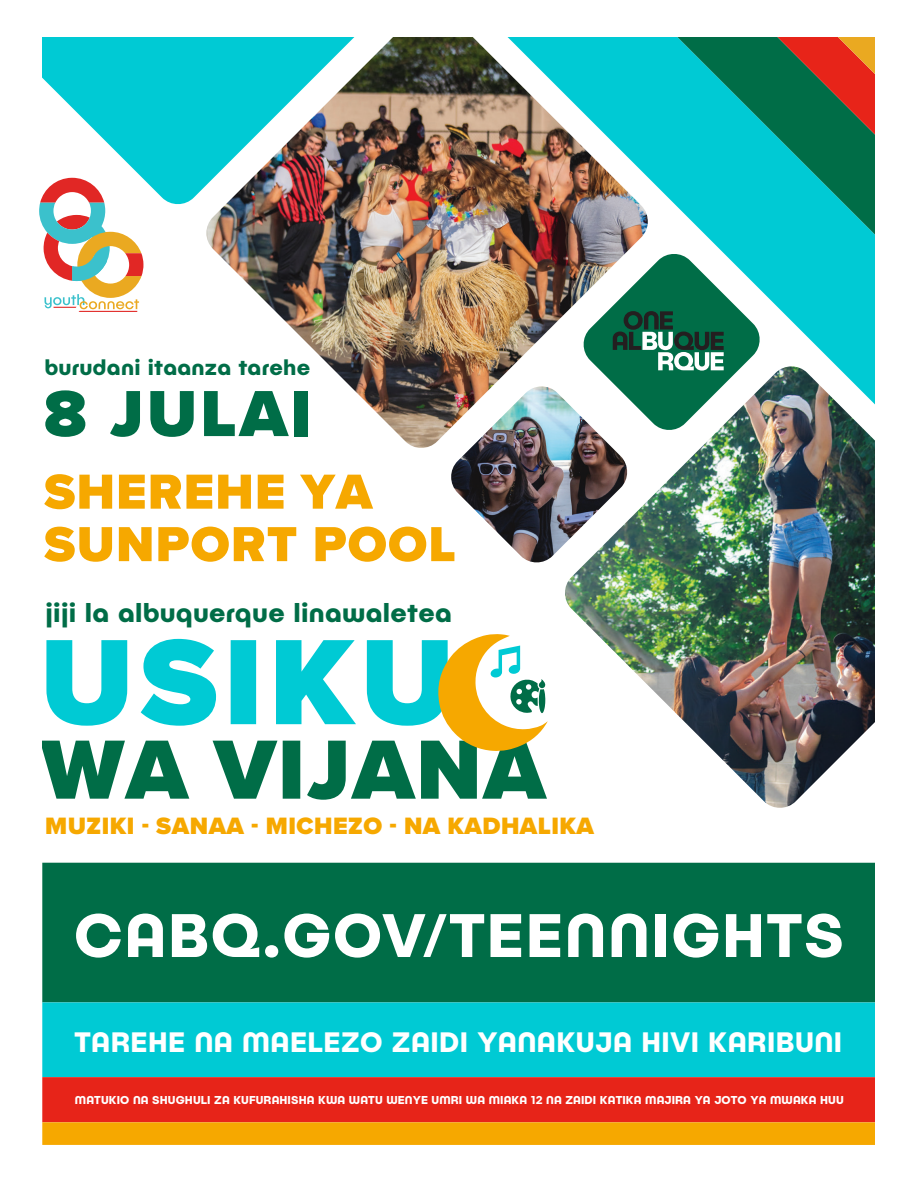
<style>
.page{position:relative;width:918px;height:1188px;background:#fff}
.page>*{position:absolute;margin:0;border:0;box-sizing:border-box;transform-origin:0 0}
.t1{font:900 126px "Proxima Nova";letter-spacing:.05em;color:#00cad4}
.t2{font:900 87px "Proxima Nova";letter-spacing:.025em;color:#006d47}
.t3{font:900 67.5px "Proxima Nova";letter-spacing:.045em;color:#006d47}
.t4{font:700 61.5px "Publica Play";letter-spacing:.03em;color:#fff}
.t5{font:900 51px/52.5px "Proxima Nova";letter-spacing:.025em;color:#f6a800}
.t6{font:700 28.2px "Publica Play";letter-spacing:.015em;color:#fff}
.t7{font:700 27.3px "Publica Play";letter-spacing:.01em;color:#006d47}
.t8{font:900 24.6px "Proxima Nova";letter-spacing:.02em;color:#f6a800}
.t9{font:700 22.5px "Publica Play";letter-spacing:.01em;color:#006d47}
.t10{font:700 11.55px "Publica Play";letter-spacing:.01em;color:#fff}
</style>
<div class="page">
<img style="left:206px;top:37px;width:275px;height:411px">
<img style="left:565px;top:447px;width:310px;height:361px">
<img style="left:449px;top:386px;width:180px;height:177px">
<img style="left:481px;top:37px;width:394px;height:410px">
<svg style="left:640px;top:37px;width:235px;height:241px;background:#19c5c9"></svg>
<svg style="left:740px;top:37px;width:135px;height:141px;background:#396e53"></svg>
<img style="left:42px;top:37px;width:365px;height:169px">
<svg style="left:581px;top:252px;width:181px;height:180px"></svg>
<div style="left:42px;top:863px;width:835px;height:139px;background:#006d47"></div>
<div style="left:42px;top:1002px;width:835px;height:75px;background:#00cad4"></div>
<div style="left:42px;top:1077px;width:835px;height:45px;background:#e72419"></div>
<div style="left:42px;top:1122px;width:835px;height:23px;background:#f6a800"></div>
<div style="left:875px;top:0;width:43px;height:1188px;background:#fff"></div>
<svg style="left:438px;top:634px;width:110px;height:117px"></svg>
<svg style="left:39px;top:178px;width:105px;height:134px"></svg>
<h3 class="t9" style="left:44px;top:353px;width:267px">burudani itaanza tarehe</h3>
<h3 class="t3" style="left:44px;top:363px;width:269px">8 JULAI</h3>
<h3 class="t5" style="left:44px;top:465px;width:413px">SHEREHE YA<br>SUNPORT POOL</h3>
<h3 class="t7" style="left:46px;top:594px;width:408px">jiji la albuquerque linawaletea</h3>
<h1 class="t1" style="left:40px;top:588px;width:416px">USIKU</h1>
<h2 class="t2" style="left:41px;top:705px;width:506px">WA VIJANA</h2>
<h3 class="t8" style="left:45px;top:808px;width:550px">MUZIKI - SANAA - MICHEZO - NA KADHALIKA</h3>
<h3 class="t4" style="left:74px;top:895px;width:771px">CABQ.GOV/TEENNIGHTS</h3>
<h3 class="t6" style="left:75px;top:1024px;width:769px">TAREHE NA MAELEZO ZAIDI YANAKUJA HIVI KARIBUNI</h3>
<p class="t10" style="left:75px;top:1092px;width:770px">MATUKIO NA SHUGHULI ZA KUFURAHISHA KWA WATU WENYE UMRI WA MIAKA 12 NA ZAIDI KATIKA MAJIRA YA JOTO YA MWAKA HUU</p>
</div>
